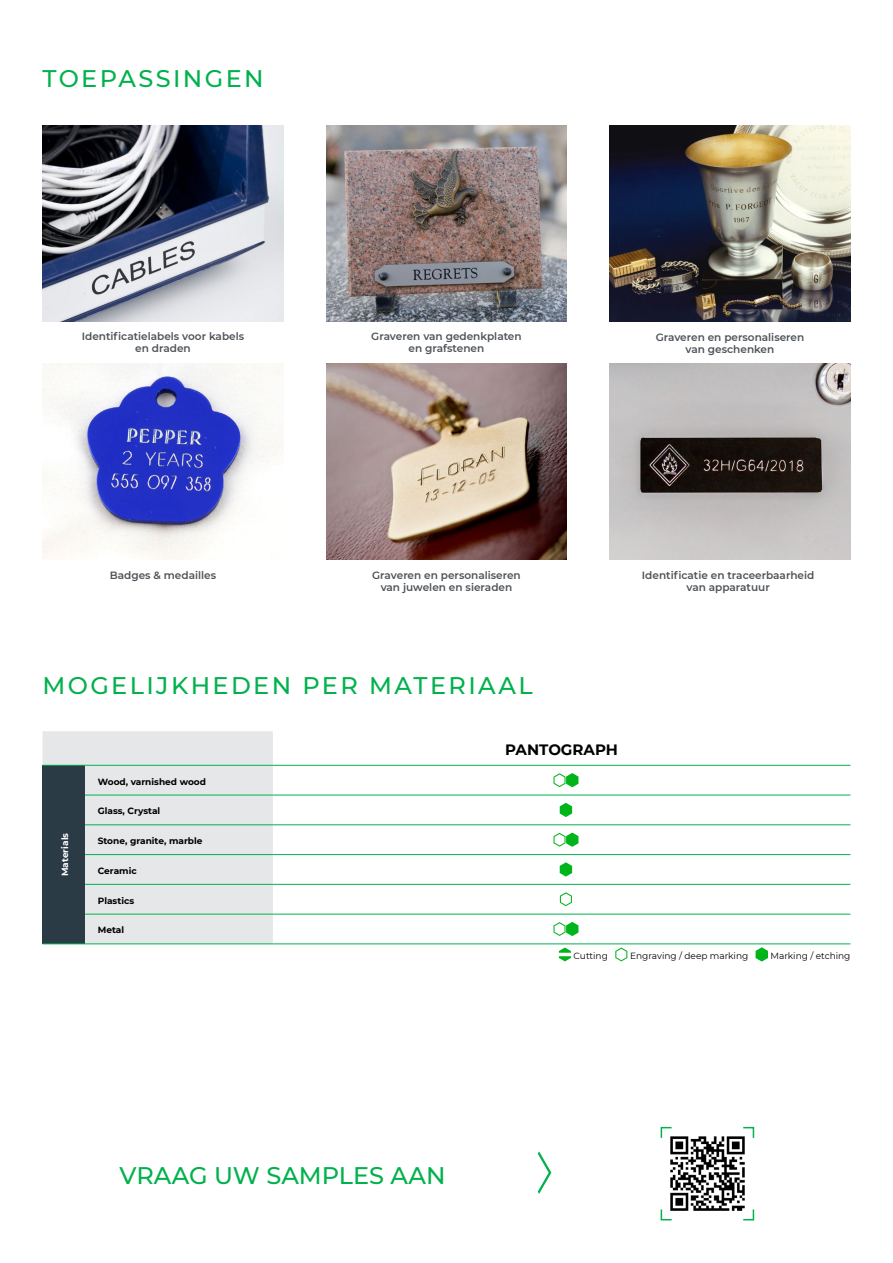
<style>
.page{position:relative;width:893px;height:1263px;background:#fff}
.page>*{position:absolute;margin:0;border:0;box-sizing:border-box;transform-origin:0 0}
.t1{font:500 24px "Montserrat";letter-spacing:.1em;color:#00b14c}
.t2{font:500 24px "Montserrat";color:#00b14c}
.t3{font:700 15px "Montserrat";color:#000}
.t4{font:600 10.5px/12px "Montserrat";color:#4d5257;text-align:center}
.t5{font:700 9px "Montserrat";color:#000}
.t6{font:9px "Montserrat";color:#000}
.t7{font:700 9px "Montserrat";color:#fff}
</style>
<div class="page">
<img style="left:43px;top:126px;width:240px;height:195px">
<img style="left:326px;top:364px;width:241px;height:195px">
<img style="left:43px;top:364px;width:240px;height:195px">
<svg style="left:538px;top:1151px;width:13px;height:43px"></svg>
<svg style="left:660px;top:1126px;width:12px;height:12px"></svg>
<svg style="left:660px;top:1209px;width:12px;height:12px"></svg>
<svg style="left:743px;top:1126px;width:12px;height:12px"></svg>
<svg style="left:743px;top:1209px;width:12px;height:12px"></svg>
<img style="left:326px;top:126px;width:241px;height:195px">
<img style="left:609px;top:126px;width:241px;height:195px">
<img style="left:609px;top:364px;width:241px;height:195px">
<img style="left:669px;top:1135px;width:77px;height:77px">
<div style="left:43px;top:731px;width:230px;height:212px;background:#e6e7e8"></div>
<div style="left:43px;top:765px;width:42px;height:179px;background:#2b3b46"></div>
<hr style="left:43px;top:765px;width:42px;height:1px;background:#00b14c">
<hr style="left:85px;top:765px;width:188px;height:1px;background:#00b14c">
<hr style="left:273px;top:765px;width:577px;height:1px;background:#00b14c">
<hr style="left:85px;top:795px;width:188px;height:1px;background:#00b14c">
<hr style="left:273px;top:795px;width:577px;height:1px;background:#00b14c">
<hr style="left:85px;top:824px;width:188px;height:1px;background:#00b14c">
<hr style="left:273px;top:824px;width:577px;height:1px;background:#00b14c">
<hr style="left:85px;top:854px;width:188px;height:1px;background:#00b14c">
<hr style="left:273px;top:854px;width:577px;height:1px;background:#00b14c">
<hr style="left:85px;top:884px;width:188px;height:1px;background:#00b14c">
<hr style="left:273px;top:884px;width:577px;height:1px;background:#00b14c">
<hr style="left:85px;top:914px;width:188px;height:1px;background:#00b14c">
<hr style="left:273px;top:914px;width:577px;height:1px;background:#00b14c">
<hr style="left:43px;top:943px;width:42px;height:1px;background:#00b14c">
<hr style="left:85px;top:943px;width:188px;height:1px;background:#00b14c">
<hr style="left:273px;top:943px;width:577px;height:1px;background:#00b14c">
<svg style="left:553px;top:773px;width:25px;height:14px"></svg>
<svg style="left:560px;top:803px;width:12px;height:14px"></svg>
<svg style="left:553px;top:832px;width:25px;height:15px"></svg>
<svg style="left:560px;top:862px;width:12px;height:14px"></svg>
<svg style="left:560px;top:892px;width:12px;height:14px"></svg>
<svg style="left:553px;top:922px;width:25px;height:14px"></svg>
<svg style="left:559px;top:947px;width:12px;height:14px"></svg>
<svg style="left:615px;top:947px;width:12px;height:14px"></svg>
<svg style="left:756px;top:947px;width:12px;height:14px"></svg>
<h1 class="t1" style="left:43px;top:62px;width:223px">TOEPASSINGEN</h1>
<p class="t4" style="left:82px;top:330px;width:164px">Identificatielabels voor kabels en draden</p>
<p class="t4" style="left:371px;top:330px;width:152px">Graveren van gedenkplaten en grafstenen</p>
<p class="t4" style="left:656px;top:331px;width:150px">Graveren en personaliseren van geschenken</p>
<p class="t4" style="left:110px;top:569px;width:108px">Badges &amp; medailles</p>
<p class="t4" style="left:642px;top:569px;width:174px">Identificatie en traceerbaarheid van apparatuur</p>
<p class="t4" style="left:372px;top:569px;width:150px">Graveren en personaliseren van juwelen en sieraden</p>
<h1 class="t1" style="left:43px;top:668px;width:492px">MOGELIJKHEDEN PER MATERIAAL</h1>
<p class="t7" style="left:58px;top:876px;width:45px;rotate:-90deg">Materials</p>
<p class="t5" style="left:98px;top:775px;width:110px">Wood, varnished wood</p>
<p class="t5" style="left:98px;top:805px;width:64px">Glass, Crystal</p>
<p class="t5" style="left:98px;top:834px;width:106px">Stone, granite, marble</p>
<p class="t5" style="left:98px;top:864px;width:40px">Ceramic</p>
<p class="t5" style="left:98px;top:894px;width:38px">Plastics</p>
<p class="t5" style="left:98px;top:924px;width:28px">Metal</p>
<h2 class="t3" style="left:505px;top:739px;width:114px">PANTOGRAPH</h2>
<p class="t6" style="left:574px;top:949px;width:36px">Cutting</p>
<p class="t6" style="left:630px;top:949px;width:120px">Engraving / deep marking</p>
<p class="t6" style="left:770px;top:949px;width:81px">Marking / etching</p>
<h1 class="t2" style="left:120px;top:1159px;width:327px">VRAAG UW SAMPLES AAN</h1>
</div>
